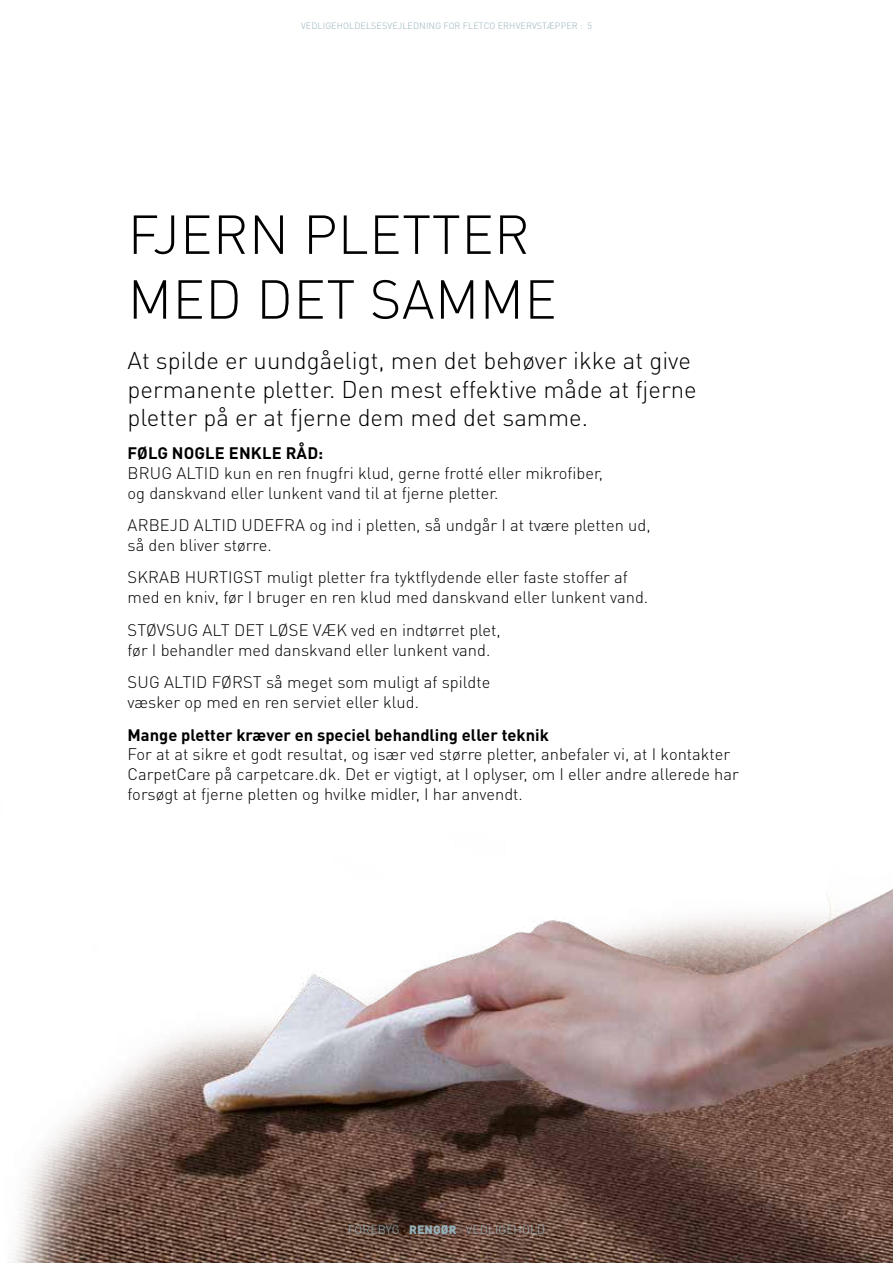
<style>
.page{position:relative;width:893px;height:1263px;background:#fff}
.page>*{position:absolute;margin:0;border:0;box-sizing:border-box;transform-origin:0 0}
.t1{font:300 54px/64.8px "DINOT";letter-spacing:.01em;color:#000}
.t2{font:300 24px/28.8px "DINOT";color:#000}
.t3{font:300 16.5px/19.8px "DINOT";color:#000}
.t4{font:700 16.5px "DINOT";color:#000}
.t5{font:300 12px "DINOT";letter-spacing:.01em;color:#94b0ba}
.t6{font:300 9px "DINOT";letter-spacing:.01em;color:#94b0ba}
.s1{font-weight:900}
</style>
<div class="page">
<img style="left:12px;top:889px;width:881px;height:374px">
<p class="t6" style="left:301px;top:19px;width:292px">VEDLIGEHOLDELSESVEJLEDNING FOR FLETCO ERHVERVSTÆPPER : 5</p>
<h1 class="t1" style="left:128px;top:200px;width:430px">FJERN PLETTER<br>MED DET SAMME</h1>
<h2 class="t2" style="left:128px;top:345px;width:571px">At spilde er uundgåeligt, men det behøver ikke at give permanente pletter. Den mest effektive måde at fjerne pletter på er at fjerne dem med det samme.</h2>
<p class="t4" style="left:128px;top:442px;width:197px">FØLG NOGLE ENKLE RÅD:</p>
<p class="t3" style="left:128px;top:462px;width:477px">BRUG ALTID kun en ren fnugfri klud, gerne frotté eller mikrofiber, og danskvand eller lunkent vand til at fjerne pletter.</p>
<p class="t3" style="left:128px;top:514px;width:525px">ARBEJD ALTID UDEFRA og ind i pletten, så undgår I at tvære pletten ud, så den bliver større.</p>
<p class="t3" style="left:128px;top:567px;width:522px">SKRAB HURTIGST muligt pletter fra tyktflydende eller faste stoffer af med en kniv, før I bruger en ren klud med danskvand eller lunkent vand.</p>
<p class="t3" style="left:128px;top:619px;width:375px">STØVSUG ALT DET LØSE VÆK ved en indtørret plet, før I behandler med danskvand eller lunkent vand.</p>
<p class="t3" style="left:128px;top:672px;width:364px">SUG ALTID FØRST så meget som muligt af spildte væsker op med en ren serviet eller klud.</p>
<p class="t4" style="left:128px;top:723px;width:423px">Mange pletter kræver en speciel behandling eller teknik</p>
<p class="t3" style="left:128px;top:744px;width:613px">For at at sikre et godt resultat, og især ved større pletter, anbefaler vi, at I kontakter<br>CarpetCare på carpetcare.dk. Det er vigtigt, at I oplyser, om I eller andre allerede har forsøgt at fjerne pletten og hvilke midler, I har anvendt.</p>
<p class="t5" style="left:348px;top:1221px;width:199px">FOREBYG · <span class="s1">RENGØR</span> · VEDLIGEHOLD</p>
</div>
